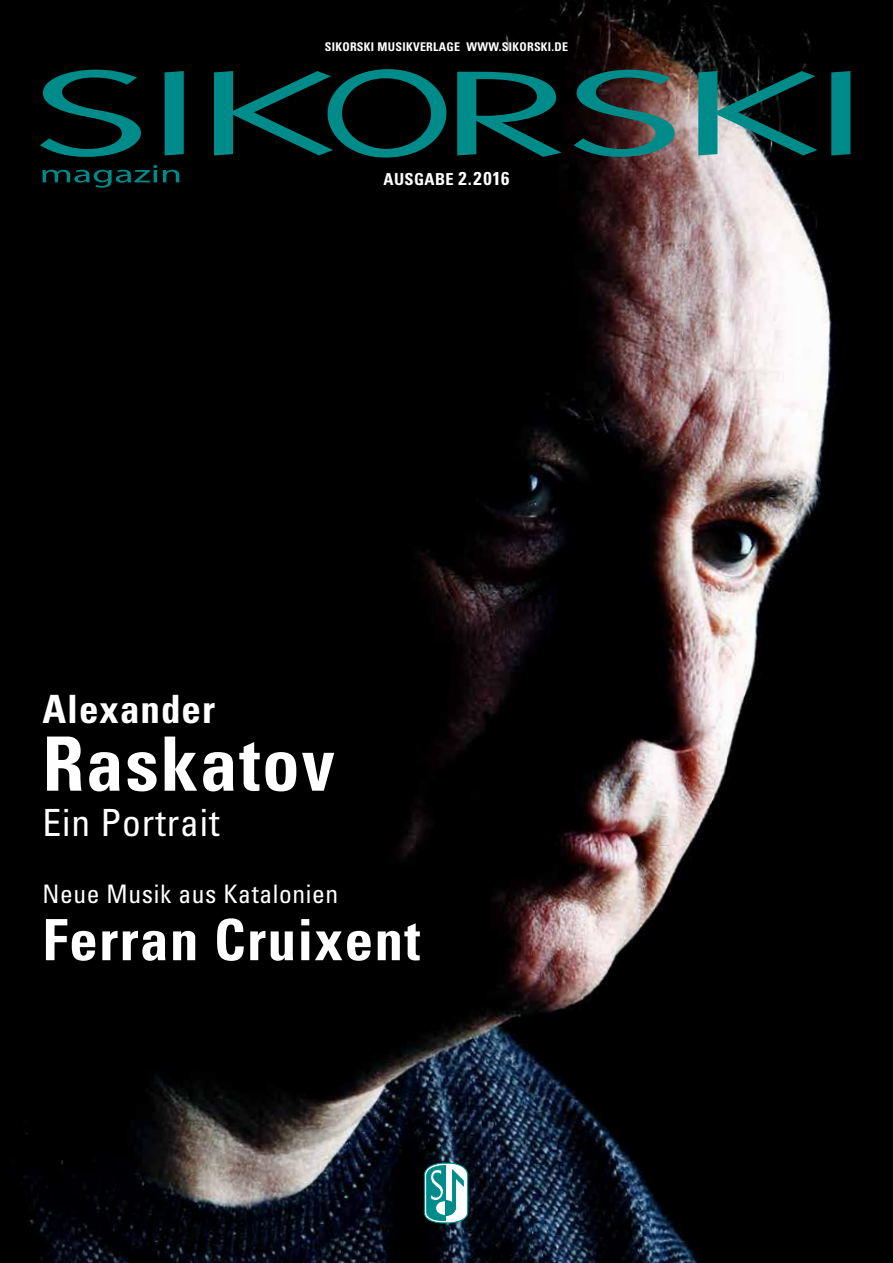
<style>
.page{position:relative;width:893px;height:1263px;background:#fff}
.page>*{position:absolute;margin:0;border:0;box-sizing:border-box;transform-origin:0 0}
.t1{font:700 condensed 75px "Univers LT Std";letter-spacing:.025em;color:#fff}
.t2{font:700 condensed 57px "Univers LT Std";letter-spacing:.025em;color:#fff}
.t3{font:700 condensed 39px "Univers LT Std";letter-spacing:.025em;color:#fff}
.t4{font:condensed 37.5px "Univers LT Std";letter-spacing:.025em;color:#fff}
.t5{font:condensed 25.5px "Univers LT Std";letter-spacing:.025em;color:#fff}
.t6{font:700 condensed 16.5px "Univers LT Std";letter-spacing:.025em;color:#fff}
.t7{font:700 condensed 12px "Univers LT Std";letter-spacing:.025em;color:#fff}
.s1{font-size:18.6px}
.s2{font-size:18px}
</style>
<div class="page">
<img style="left:0;top:0;width:893px;height:1263px">
<svg style="left:40px;top:70px;width:101px;height:87px;background:#002e2e"></svg>
<svg style="left:165px;top:71px;width:19px;height:84px;background:#008787"></svg>
<svg style="left:214px;top:69px;width:232px;height:89px;background:#002e2e"></svg>
<svg style="left:457px;top:72px;width:105px;height:85px;background:#003c3c"></svg>
<svg style="left:574px;top:70px;width:101px;height:87px;background:#2f4948"></svg>
<svg style="left:698px;top:71px;width:119px;height:84px;background:#205051"></svg>
<svg style="left:831px;top:71px;width:19px;height:84px;background:#008686"></svg>
<svg style="left:42px;top:165px;width:115px;height:23px;background:#002121"></svg>
<svg style="left:163px;top:170px;width:16px;height:12px"></svg>
<svg style="left:423px;top:1162px;width:46px;height:62px"></svg>
<p class="t7" style="left:325px;top:39px;width:245px">SIKORSKI MUSIKVERLAGE WWW.SIKORSKI.DE</p>
<h3 class="t6" style="left:384px;top:169px;width:127px">AUSGABE <span class="s1">2</span><span class="s2">.</span> <span class="s1">2016</span></h3>
<h3 class="t3" style="left:43px;top:685px;width:174px">Alexander</h3>
<h1 class="t1" style="left:43px;top:718px;width:294px">Raskatov</h1>
<h3 class="t4" style="left:43px;top:799px;width:178px">Ein Portrait</h3>
<h3 class="t5" style="left:43px;top:878px;width:297px">Neue Musik aus Katalonien</h3>
<h2 class="t2" style="left:43px;top:905px;width:379px">Ferran Cruixent</h2>
</div>
